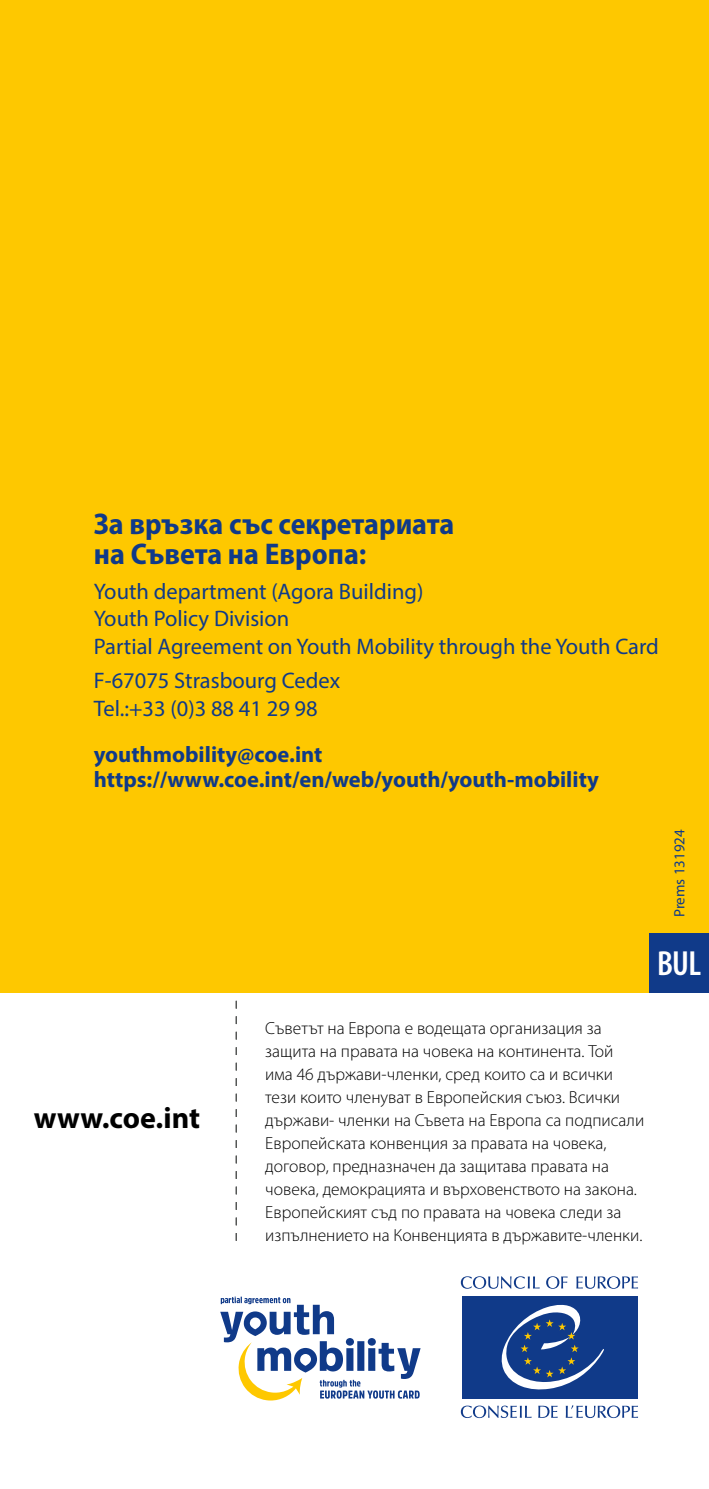
<style>
.page{position:relative;width:709px;height:1489px;background:#fff}
.page>*{position:absolute;margin:0;border:0;box-sizing:border-box;transform-origin:0 0}
.t1{font:600 condensed 35px "Myriad Pro";letter-spacing:-.025em;color:#fff}
.t2{font:700 semi-condensed 30px/30px "Myriad Pro";color:#103a89}
.t3{font:700 30px "Myriad Pro";color:#000}
.t4{font:22.5px/27.5px "Myriad Pro";color:#103a89}
.t5{font:700 22.5px/25px "Myriad Pro";color:#103a89}
.t6{font:300 17.5px/23px "Myriad Pro";color:#000}
.t7{font:15px "Myriad Pro";color:#103a89}
</style>
<div class="page">
<svg style="left:546px;top:1276px;width:21px;height:12px"></svg>
<svg style="left:576px;top:1276px;width:62px;height:12px"></svg>
<svg style="left:461px;top:1276px;width:78px;height:12px"></svg>
<svg style="left:566px;top:1405px;width:72px;height:12px"></svg>
<svg style="left:538px;top:1405px;width:19px;height:12px"></svg>
<svg style="left:461px;top:1405px;width:70px;height:12px"></svg>
<div style="left:462px;top:1295px;width:176px;height:103px;background:#103a89"></div>
<svg style="left:501px;top:1304px;width:103px;height:85px"></svg>
<svg style="left:220px;top:1296px;width:200px;height:104px"></svg>
<svg style="left:236px;top:1000px;width:1px;height:240px"></svg>
<div style="left:0;top:0;width:709px;height:992px;background:#fec800"></div>
<div style="left:649px;top:933px;width:60px;height:59px;background:#103a89"></div>
<h2 class="t2" style="left:94px;top:508px;width:362px">За връзка със секретариата на Съвета на Европа:</h2>
<p class="t4" style="left:94px;top:577px;width:566px">Youth department (Agora Building)<br>Youth Policy Division<br>Partial Agreement on Youth Mobility through the Youth Card</p>
<p class="t4" style="left:94px;top:666px;width:248px">F-67075 Strasbourg Cedex<br>Tel.:+33 (0)3 88 41 29 98</p>
<p class="t5" style="left:94px;top:741px;width:506px">youthmobility@coe.int https://www.coe.int/en/web/youth/youth-mobility</p>
<p class="t7" style="left:670px;top:917px;width:89px;rotate:-90deg">Prems 131924</p>
<h2 class="t3" style="left:34px;top:1098px;width:168px">www.coe.int</h2>
<h1 class="t1" style="left:657px;top:941px;width:46px">ENG</h1>
<h1 class="t1" style="left:657px;top:941px;width:45px">BUL</h1>
<h1 class="t1" style="left:657px;top:941px;width:45px">FRA</h1>
<p class="t6" style="left:265px;top:1016px;width:380px">Cъветът на Европа е водещата организация за защита на правата на човека на континента. Той има 46 държави-членки, сред които са и всички тези които членуват в Европейския съюз. Всички държави- членки на Съвета на Европа са подписали Европейската конвенция за правата на човека, договор, предназначен да защитава правата на човека, демокрацията и върховенството на закона.<br>Европейският съд по правата на човека следи за изпълнението на Конвенцията в държавите-членки.</p>
</div>
